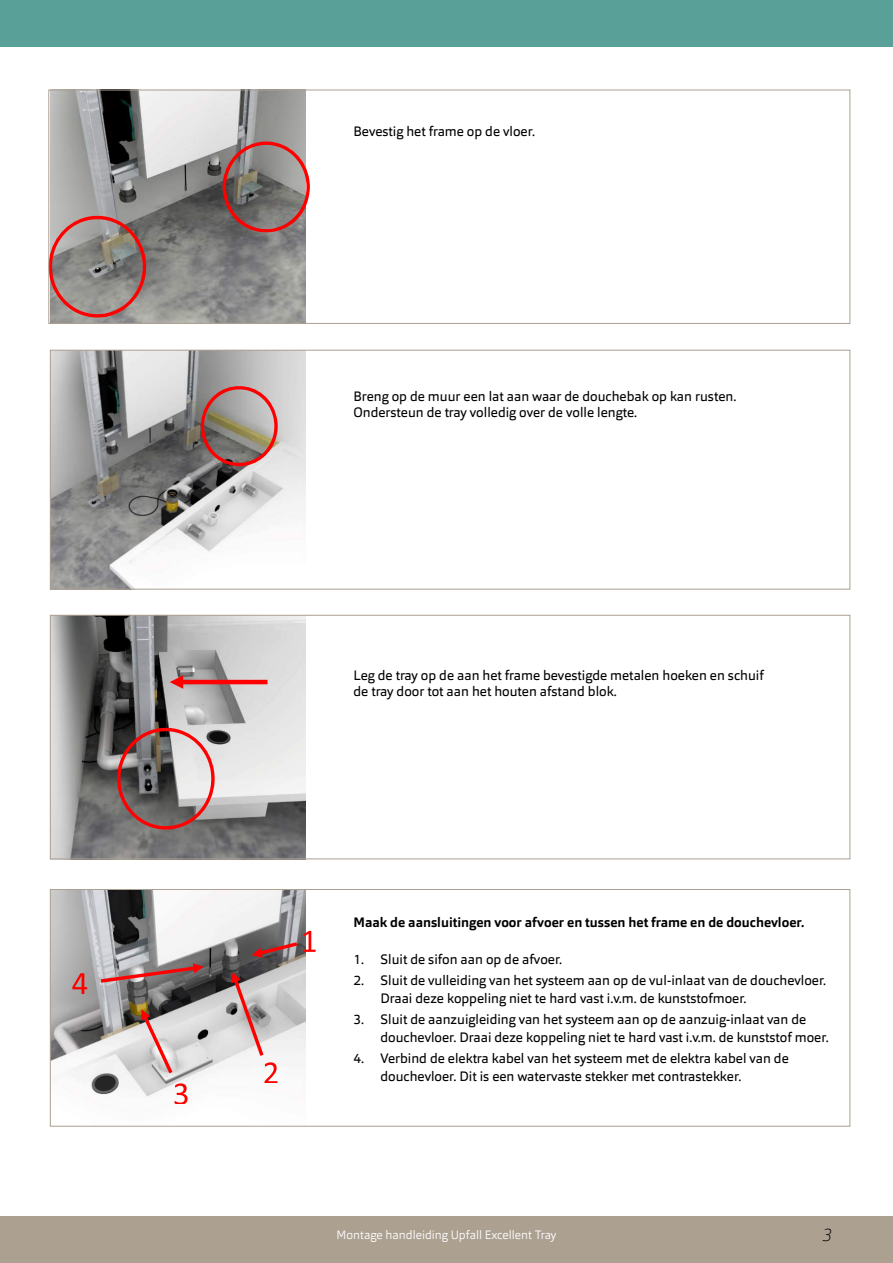
<style>
.page{position:relative;width:893px;height:1263px;background:#fff}
.page>*{position:absolute;margin:0;border:0;box-sizing:border-box;transform-origin:0 0}
.t1{font:italic 100 18px "Orgon Slab";color:#000}
.t2{font:13.5px/18px "Orgon";color:#000}
.t3{font:700 13.5px "Orgon";color:#000}
.t4{font:300 12px "Orgon";color:#fff}
</style>
<div class="page">
<div style="left:0;top:0;width:893px;height:47px;background:#59a099"></div>
<div style="left:0;top:1216px;width:893px;height:47px;background:#aca091"></div>
<img style="left:51px;top:92px;width:254px;height:230px">
<img style="left:52px;top:352px;width:253px;height:235px">
<img style="left:52px;top:617px;width:253px;height:240px">
<img style="left:52px;top:891px;width:253px;height:206px">
<img style="left:201px;top:374px;width:77px;height:93px">
<svg style="left:51px;top:216px;width:95px;height:103px;background:#9b827e"></svg>
<svg style="left:223px;top:142px;width:87px;height:107px;background:#8e7574"></svg>
<svg style="left:304px;top:931px;width:12px;height:20px"></svg>
<svg style="left:264px;top:1062px;width:14px;height:21px"></svg>
<svg style="left:174px;top:1083px;width:14px;height:21px"></svg>
<svg style="left:72px;top:973px;width:15px;height:20px"></svg>
<svg style="left:252px;top:942px;width:45px;height:16px"></svg>
<svg style="left:231px;top:972px;width:33px;height:84px;background:#c1a3a4"></svg>
<svg style="left:101px;top:963px;width:103px;height:20px;background:#a17475"></svg>
<svg style="left:141px;top:1009px;width:31px;height:64px;background:#ccabaa"></svg>
<svg style="left:117px;top:728px;width:98px;height:103px;background:#927978"></svg>
<svg style="left:170px;top:675px;width:97px;height:14px"></svg>
<div style="left:49px;top:90px;width:801px;height:234px;border:1px solid #aca091"></div>
<div style="left:50px;top:350px;width:800px;height:239px;border:1px solid #aca091"></div>
<div style="left:50px;top:615px;width:800px;height:244px;border:1px solid #aca091"></div>
<div style="left:50px;top:889px;width:800px;height:237px;border:1px solid #aca091"></div>
<p class="t2" style="left:353px;top:123px;width:183px">Bevestig het frame op de vloer.</p>
<p class="t2" style="left:353px;top:387px;width:384px">Breng op de muur een lat aan waar de douchebak op kan rusten.</p>
<p class="t2" style="left:353px;top:403px;width:285px">Ondersteun de tray volledig over de volle lengte.</p>
<p class="t2" style="left:353px;top:666px;width:412px">Leg de tray op de aan het frame bevestigde metalen hoeken en schuif</p>
<p class="t2" style="left:353px;top:683px;width:265px">de tray door tot aan het houten afstand blok.</p>
<p class="t3" style="left:353px;top:913px;width:452px">Maak de aansluitingen voor afvoer en tussen het frame en de douchevloer.</p>
<p class="t2" style="left:353px;top:950px;width:210px">1. Sluit de sifon aan op de afvoer.</p>
<p class="t2" style="left:380px;top:971px;width:447px;text-indent:-27px">2. Sluit de vulleiding van het systeem aan op de vul-inlaat van de douchevloer.<br>Draai deze koppeling niet te hard vast i.v.m. de kunststofmoer.</p>
<p class="t2" style="left:380px;top:1010px;width:450px;text-indent:-27px">3. Sluit de aanzuigleiding van het systeem aan op de aanzuig-inlaat van de douchevloer. Draai deze koppeling niet te hard vast i.v.m. de kunststof moer.</p>
<p class="t2" style="left:380px;top:1049px;width:410px;text-indent:-27px">4. Verbind de elektra kabel van het systeem met de elektra kabel van de douchevloer. Dit is een watervaste stekker met contrastekker.</p>
<p class="t4" style="left:337px;top:1227px;width:221px">Montage handleiding Upfall Excellent Tray</p>
<p class="t1" style="left:822px;top:1223px;width:11px">3</p>
</div>
